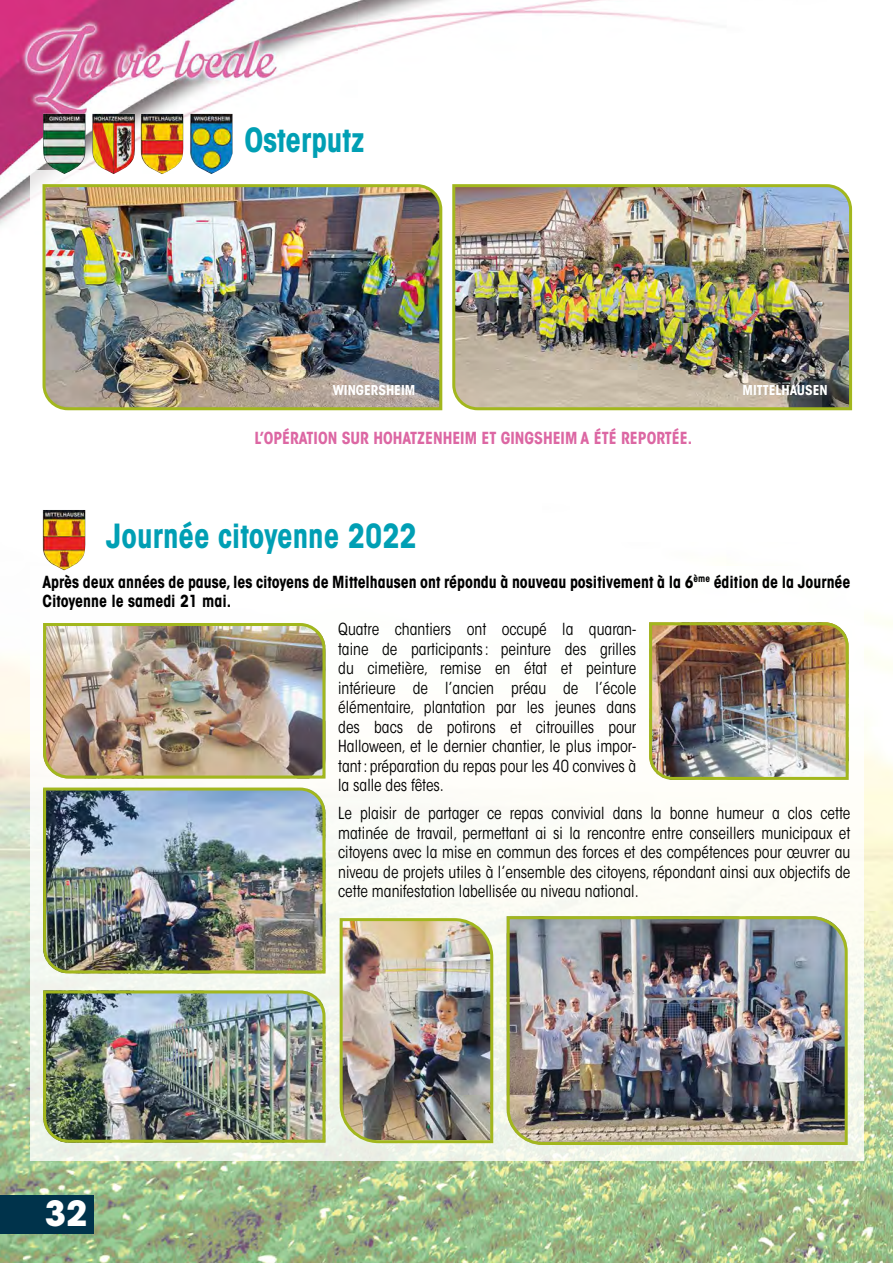
<style>
.page{position:relative;width:893px;height:1263px;background:#fff}
.page>*{position:absolute;margin:0;border:0;box-sizing:border-box;transform-origin:0 0}
.t1{font:700 34.5px "ITC Avant Garde Std";color:#fff}
.t2{font:700 condensed 33px "ITC Avant Garde Std";color:#009fb4;scale:.94 1}
.t3{font:condensed 16.5px/19.5px "ITC Avant Garde Std";color:#000;text-align:justify;scale:.96 1}
.t4{font:700 condensed 16.5px/19.5px "ITC Avant Garde Std";color:#000;scale:.96 1}
.t5{font:700 condensed 16.5px "ITC Avant Garde Std";color:#dc67a3;scale:.96 1}
.t6{font:700 condensed 13.5px "ITC Avant Garde Std";color:#fff}
</style>
<div class="page">
<img style="left:0;top:0;width:893px;height:1263px">
<div style="left:0;top:1195px;width:94px;height:38px;background:#00334b"></div>
<div style="left:30px;top:170px;width:833px;height:298px;background:#fff"></div>
<img style="left:43px;top:114px;width:189px;height:60px">
<div style="left:30px;top:566px;width:833px;height:595px;background:#fff"></div>
<img style="left:42px;top:510px;width:44px;height:60px">
<img style="left:42px;top:787px;width:285px;height:188px">
<img style="left:42px;top:989px;width:285px;height:155px">
<img style="left:649px;top:622px;width:200px;height:158px">
<img style="left:505px;top:915px;width:344px;height:231px">
<img style="left:43px;top:623px;width:283px;height:156px">
<img style="left:338px;top:917px;width:157px;height:228px">
<img style="left:42px;top:184px;width:401px;height:227px">
<img style="left:452px;top:184px;width:401px;height:227px">
<h2 class="t2" style="left:244px;top:119px;width:129px">Osterputz</h2>
<p class="t6" style="left:333px;top:381px;width:84px">WINGERSHEIM</p>
<p class="t6" style="left:742px;top:381px;width:87px">MITTELHAUSEN</p>
<p class="t5" style="left:254px;top:428px;width:457px">L’OPÉRATION SUR HOHATZENHEIM ET GINGSHEIM A ÉTÉ REPORTÉE.</p>
<h2 class="t2" style="left:106px;top:515px;width:332px">Journée citoyenne 2022</h2>
<p class="t4" style="left:43px;top:572px;width:843px">Après deux années de pause,les citoyens de Mittelhausen ont répondu à nouveau positivement à la 6<sup>ème</sup> édition de la Journée<br>Citoyenne le samedi 21 mai.</p>
<p class="t3" style="left:338px;top:620px;width:312px">Quatre chantiers ont occupé la quaran&shy;taine de participants : peinture des grilles du cimetière, remise en état et peinture intérieure de l’ancien préau de l’école élémentaire, plantation par les jeunes dans des bacs de potirons et citrouilles pour Halloween, et le dernier chantier, le plus impor&shy;tant: préparation du repas pour les 40 convives à la salle des fêtes.</p>
<p class="t3" style="left:338px;top:804px;width:535px">Le plaisir de partager ce repas convivial dans la bonne humeur a clos cette matinée de travail, permettant ai si la rencontre entre conseillers municipaux et citoyens avec la mise en commun des forces et des compétences pour œuvrer au niveau de projets utiles à l’ensemble des citoyens, répondant ainsi aux objectifs de cette manifestation labellisée au niveau national.</p>
<h1 class="t1" style="left:45px;top:1190px;width:44px">32</h1>
</div>
